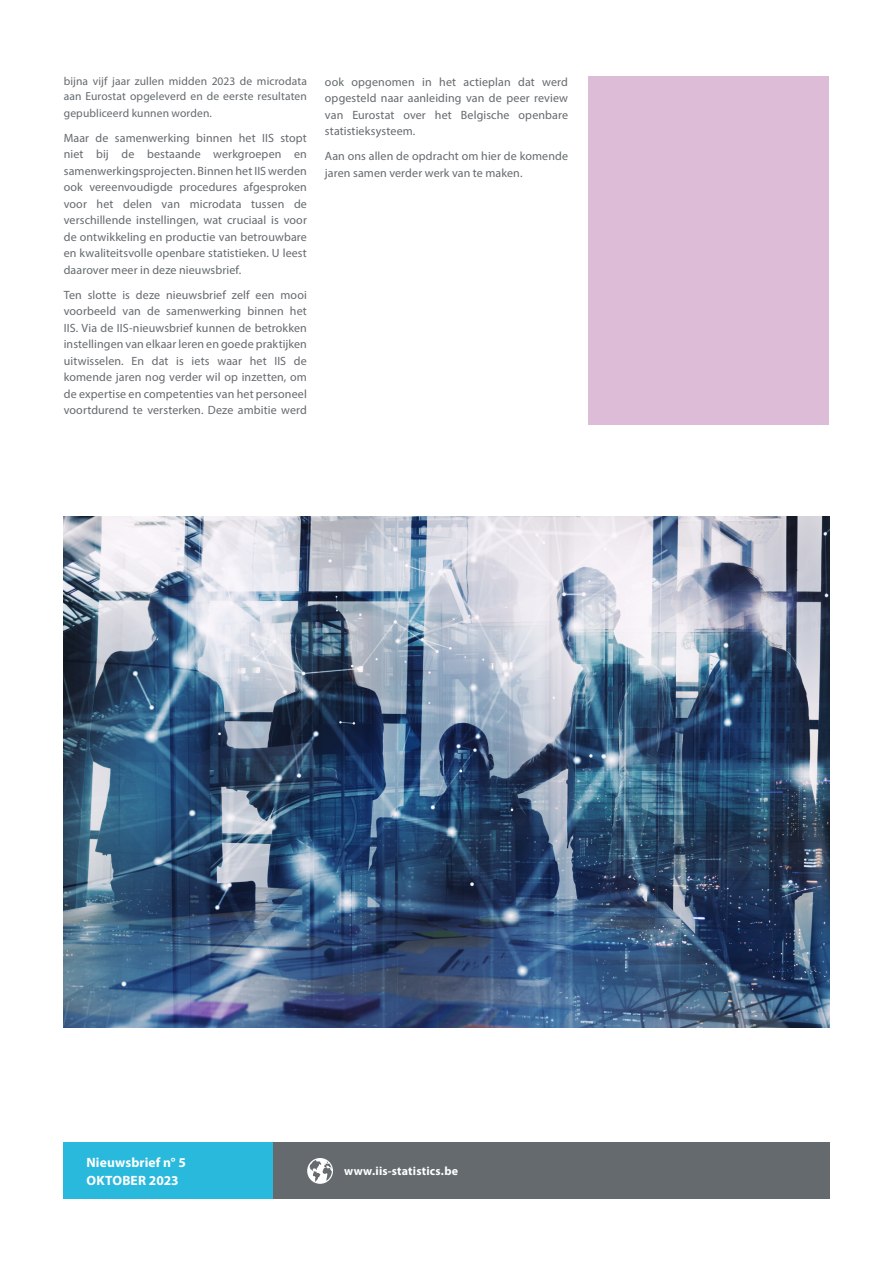
<style>
.page{position:relative;width:893px;height:1263px;background:#fff}
.page>*{position:absolute;margin:0;border:0;box-sizing:border-box;transform-origin:0 0}
.t1{font:700 13.5px/18px "Myriad Pro";letter-spacing:.01em;color:#fff}
.t2{font:12px/16.5px "Myriad Pro";letter-spacing:.01em;color:#646a6e;text-align:justify}
.t3{font:700 12px "Myriad Pro";letter-spacing:.015em;color:#fff}
.t4{font:11.55px/15px "Myriad Pro";letter-spacing:.01em;color:#646a6e}
</style>
<div class="page">
<div style="left:273px;top:1142px;width:556px;height:57px;background:#646a6e"></div>
<div style="left:64px;top:1142px;width:209px;height:57px;background:#28b9dc"></div>
<svg style="left:307px;top:1158px;width:26px;height:26px"></svg>
<img style="left:64px;top:517px;width:765px;height:511px">
<div style="left:588px;top:77px;width:241px;height:348px;background:#ddbcd8"></div>
<p class="t4" style="left:64px;top:74px;width:245px">bijna vijf jaar zullen midden 2023 de microdata aan Eurostat opgeleverd en de eerste resultaten</p>
<p class="t4" style="left:64px;top:105px;width:150px">gepubliceerd kunnen worden.</p>
<p class="t2" style="left:64px;top:129px;width:245px">Maar de samenwerking binnen het IIS stopt niet bij de bestaande werkgroepen en samenwerkingsprojecten. Binnen het IIS werden ook vereenvoudigde procedures afgesproken voor het delen van microdata tussen de verschillende instellingen, wat cruciaal is voor de ontwikkeling en productie van betrouwbare en kwaliteitsvolle openbare statistieken. U leest daarover meer in deze nieuwsbrief.</p>
<p class="t2" style="left:64px;top:286px;width:245px">Ten slotte is deze nieuwsbrief zelf een mooi voorbeeld van de samenwerking binnen het IIS. Via de IIS-nieuwsbrief kunnen de betrokken instellingen van elkaar leren en goede praktijken uitwisselen. En dat is iets waar het IIS de komende jaren nog verder wil op inzetten, om de expertise en competenties van het personeel voortdurend te versterken. Deze ambitie werd</p>
<p class="t2" style="left:325px;top:73px;width:245px">ook opgenomen in het actieplan dat werd opgesteld naar aanleiding van de peer review van Eurostat over het Belgische openbare statistieksysteem.</p>
<p class="t2" style="left:325px;top:148px;width:245px">Aan ons allen de opdracht om hier de komende jaren samen verder werk van te maken.</p>
<p class="t1" style="left:86px;top:1153px;width:101px">Nieuwsbrief n° 5<br>OKTOBER 2023</p>
<p class="t3" style="left:344px;top:1163px;width:115px">www.iis-statistics.be</p>
</div>
